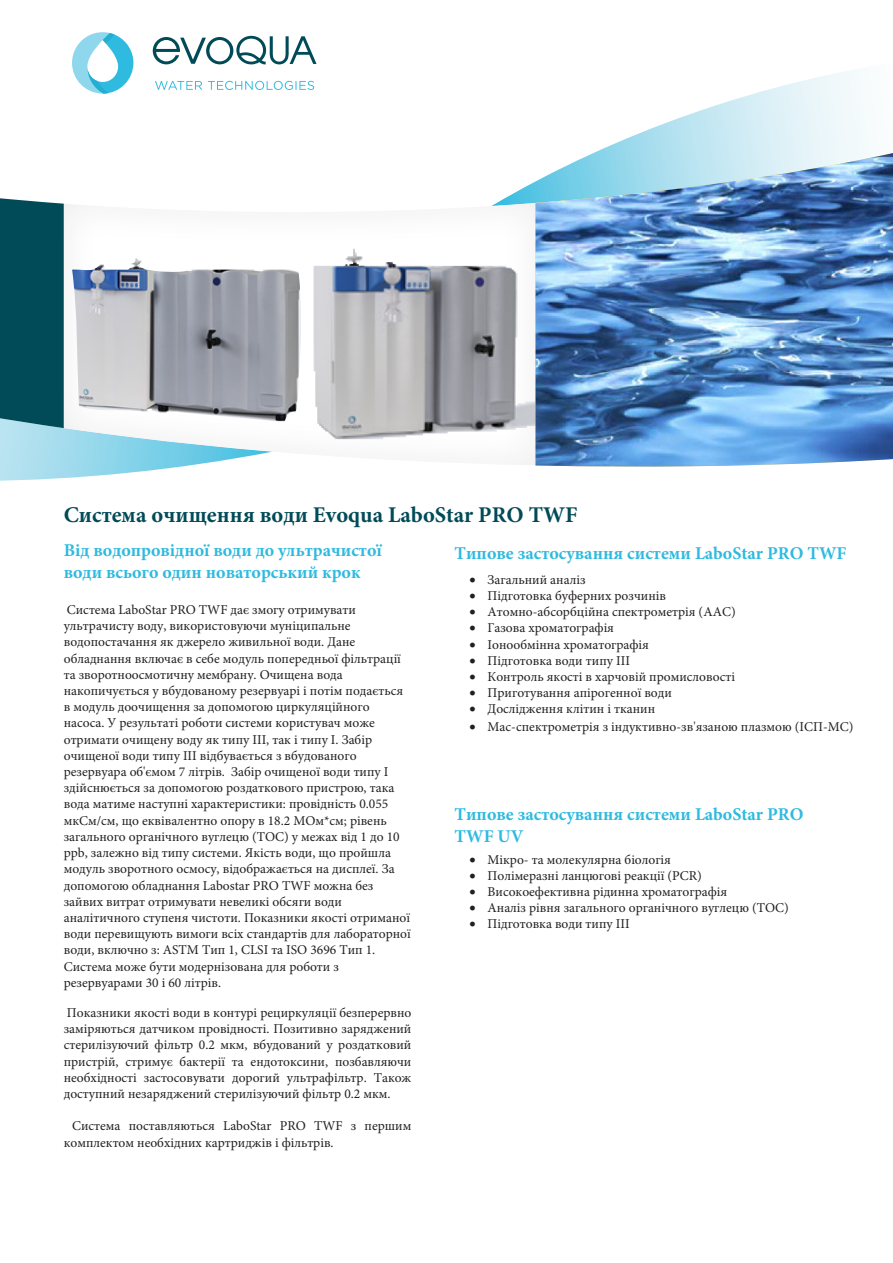
<style>
.page{position:relative;width:893px;height:1263px;background:#fff}
.page>*{position:absolute;margin:0;border:0;box-sizing:border-box;transform-origin:0 0}
.Headline{font:700 22.5px "Minion Pro";color:#004b57}
.Secondary_Subhead{font:700 18px/21.6px "Minion Pro";color:#2fbadf}
.Body{font:700 18px/21.6px "Minion Pro";color:#2fbadf}
.Body-2{font:13.5px/16.2px "Minion Pro";color:#231f20}
</style>
<div class="page">
<svg style="left:498px;top:70px;width:367px;height:132px"></svg>
<svg style="left:0;top:198px;width:169px;height:283px;background:#387884"></svg>
<div style="left:62px;top:202px;width:476px;height:266px;background:#231f20;opacity:.09"></div>
<img style="left:72px;top:258px;width:230px;height:163px">
<img style="left:313px;top:249px;width:223px;height:190px">
<img style="left:536px;top:153px;width:357px;height:313px">
<svg style="left:153px;top:36px;width:164px;height:28px"></svg>
<svg style="left:155px;top:81px;width:47px;height:9px"></svg>
<svg style="left:208px;top:81px;width:106px;height:9px"></svg>
<svg style="left:72px;top:32px;width:61px;height:62px"></svg>
<p class="Headline" style="left:64px;top:499px;width:515px">Система очищення води Evoqua LaboStar PRO TWF</p>
<p class="Body" style="left:64px;top:539px;width:320px">Від водопровідної води до ультрачистої води всього один новаторський крок</p>
<p class="Body-2" style="left:64px;top:601px;width:349px">Система LaboStar PRO TWF дає змогу отримувати ультрачисту воду, використовуючи муніципальне водопостачання як джерело живильної води. Дане обладнання включає в себе модуль попередньої фільтрації та зворотноосмотичну мембрану. Очищена вода накопичується у вбудованому резервуарі і потім подається в модуль доочищення за допомогою циркуляційного насоса. У результаті роботи системи користувач може отримати очищену воду як типу III, так і типу I. Забір очищеної води типу III відбувається з вбудованого резервуара об'ємом 7 літрів. Забір очищеної води типу I здійснюється за допомогою роздаткового пристрою, така вода матиме наступні характеристики: провідність 0.055 мкСм/см, що еквівалентно опору в 18.2 МОм*см; рівень загального органічного вуглецю (TOC) у межах від 1 до 10 ppb, залежно від типу системи. Якість води, що пройшла модуль зворотного осмосу, відображається на дисплеї. За допомогою обладнання Labostar PRO TWF можна без зайвих витрат отримувати невеликі обсяги води аналітичного ступеня чистоти. Показники якості отриманої води перевищують вимоги всіх стандартів для лабораторної води, включно з: ASTM Тип 1, CLSI та ISO 3696 Тип 1.<br>Система може бути модернізована для роботи з резервуарами 30 і 60 літрів.</p>
<p class="Body-2" style="left:64px;top:1005px;width:349px;text-align:justify">Показники якості води в контурі рециркуляції безперервно заміряються датчиком провідності. Позитивно заряджений стерилізуючий фільтр 0.2 мкм, вбудований у роздатковий пристрій, стримує бактерії та ендотоксини, позбавляючи необхідності застосовувати дорогий ультрафільтр. Також доступний незаряджений стерилізуючий фільтр 0.2 мкм.</p>
<p class="Body-2" style="left:64px;top:1118px;width:349px;text-indent:8px">Система поставляються LaboStar PRO TWF з першим комплектом необхідних картриджів і фільтрів.</p>
<p class="Secondary_Subhead" style="left:455px;top:542px;width:394px">Типове застосування системи LaboStar PRO TWF</p>
<p class="Body-2" style="left:470px;top:571px;width:117px">• Загальний аналіз</p>
<p class="Body-2" style="left:470px;top:588px;width:198px">• Підготовка буферних розчинів</p>
<p class="Body-2" style="left:470px;top:604px;width:268px">• Атомно-абсорбційна спектрометрія (ААС)</p>
<p class="Body-2" style="left:470px;top:620px;width:146px">• Газова хроматографія</p>
<p class="Body-2" style="left:470px;top:636px;width:181px">• Іонообмінна хроматографія</p>
<p class="Body-2" style="left:470px;top:652px;width:162px">• Підготовка води типу III</p>
<p class="Body-2" style="left:470px;top:669px;width:267px">• Контроль якості в харчовій промисловості</p>
<p class="Body-2" style="left:470px;top:685px;width:204px">• Приготування апірогенної води</p>
<p class="Body-2" style="left:470px;top:701px;width:187px">• Дослідження клітин і тканин</p>
<p class="Body-2" style="left:470px;top:718px;width:385px">• Мас-спектрометрія з індуктивно-зв'язаною плазмою (ІСП-МС)</p>
<p class="Secondary_Subhead" style="left:455px;top:803px;width:350px">Типове застосування системи LaboStar PRO<br>TWF UV</p>
<p class="Body-2" style="left:470px;top:851px;width:203px">• Мікро- та молекулярна біологія</p>
<p class="Body-2" style="left:470px;top:867px;width:234px">• Полімеразні ланцюгові реакції (PCR)</p>
<p class="Body-2" style="left:470px;top:884px;width:259px">• Високоефективна рідинна хроматографія</p>
<p class="Body-2" style="left:470px;top:900px;width:321px">• Аналіз рівня загального органічного вуглецю (TOC)</p>
<p class="Body-2" style="left:470px;top:916px;width:162px">• Підготовка води типу III</p>
</div>
